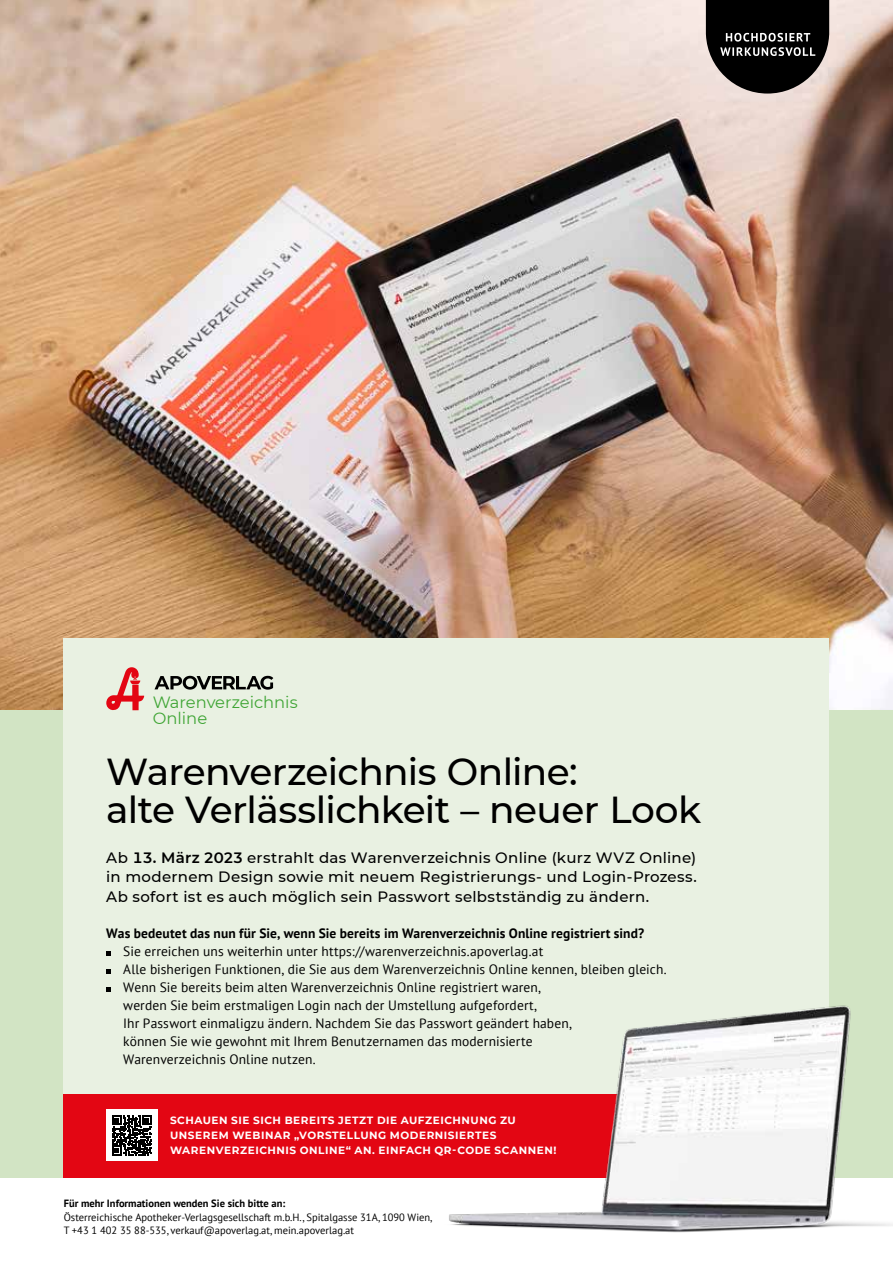
<style>
.page{position:relative;width:893px;height:1263px;background:#fff}
.page>*{position:absolute;margin:0;border:0;box-sizing:border-box;transform-origin:0 0}
.t1{font:500 37.5px/37.5px "Montserrat";letter-spacing:-.015em;color:#000}
.t2{font:16.35px/16.4px "Montserrat";color:#3fa535}
.t3{font:500 15px/19.5px "Montserrat";letter-spacing:.02em;color:#000;text-align:justify}
.t4{font:13.5px/18px "PT Sans";letter-spacing:.01em;color:#000}
.t5{font:700 13.5px "PT Sans";letter-spacing:.01em;color:#000}
.t6{font:700 10.5px/15px "Montserrat";letter-spacing:.05em;color:#fff}
.t7{font:10.5px/13.6px "PT Sans";color:#000}
.t8{font:700 10.5px "PT Sans";color:#000}
.s1{font-weight:600}
</style>
<div class="page">
<img style="left:0;top:0;width:893px;height:711px">
<div style="left:0;top:711px;width:893px;height:467px;background:#d2e4c4"></div>
<div style="left:64px;top:1093px;width:765px;height:85px;background:#e30613"></div>
<div style="left:64px;top:638px;width:765px;height:455px;background:#e9f1e2"></div>
<svg style="left:706px;top:0;width:123px;height:94px;background:#302e2d"></svg>
<svg style="left:106px;top:667px;width:38px;height:43px"></svg>
<svg style="left:154px;top:676px;width:119px;height:14px"></svg>
<svg style="left:106px;top:952px;width:4px;height:4px"></svg>
<svg style="left:106px;top:970px;width:4px;height:4px"></svg>
<svg style="left:106px;top:988px;width:4px;height:4px"></svg>
<img style="left:395px;top:1005px;width:498px;height:228px">
<div style="left:106px;top:1110px;width:51px;height:51px;background:#fff"></div>
<svg style="left:112px;top:1155px;width:37px;height:1px"></svg>
<svg style="left:112px;top:1115px;width:40px;height:40px"></svg>
<p class="t2" style="left:153px;top:693px;width:146px">Warenverzeichnis<br>Online</p>
<h1 class="t1" style="left:106px;top:752px;width:596px">Warenverzeichnis Online:<br>alte Verlässlichkeit – neuer Look</h1>
<p class="t3" style="left:106px;top:847px;width:592px">Ab <span class="s1">13. März 2023</span> erstrahlt das Warenverzeichnis Online (kurz WVZ Online) in modernem Design sowie mit neuem Registrierungs- und Login-Prozess.<br>Ab sofort ist es auch möglich sein Passwort selbstständig zu ändern.</p>
<p class="t5" style="left:106px;top:924px;width:539px">Was bedeutet das nun für Sie, wenn Sie bereits im Warenverzeichnis Online registriert sind?</p>
<p class="t4" style="left:123px;top:942px;width:545px">Sie erreichen uns weiterhin unter https://warenverzeichnis.apoverlag.at<br>Alle bisherigen Funktionen, die Sie aus dem Warenverzeichnis Online kennen, bleiben gleich.<br>Wenn Sie bereits beim alten Warenverzeichnis Online registriert waren,<br>werden Sie beim erstmaligen Login nach der Umstellung aufgefordert,<br>Ihr Passwort einmaligzu ändern. Nachdem Sie das Passwort geändert haben,<br>können Sie wie gewohnt mit Ihrem Benutzernamen das modernisierte<br>Warenverzeichnis Online nutzen.</p>
<p class="t6" style="left:170px;top:1112px;width:388px">SCHAUEN SIE SICH BEREITS JETZT DIE AUFZEICHNUNG ZU<br>UNSEREM WEBINAR „VORSTELLUNG MODERNISIERTES<br>WARENVERZEICHNIS ONLINE“ AN. EINFACH QR-CODE SCANNEN!</p>
<p class="t8" style="left:64px;top:1196px;width:223px">Für mehr Informationen wenden Sie sich bitte an:</p>
<p class="t7" style="left:64px;top:1210px;width:370px">Österreichische Apotheker-Verlagsgesellschaft m.b.H., Spitalgasse 31A, 1090 Wien,<br>T +43 1 402 35 88-535, verkauf@apoverlag.at, mein.apoverlag.at</p>
</div>
